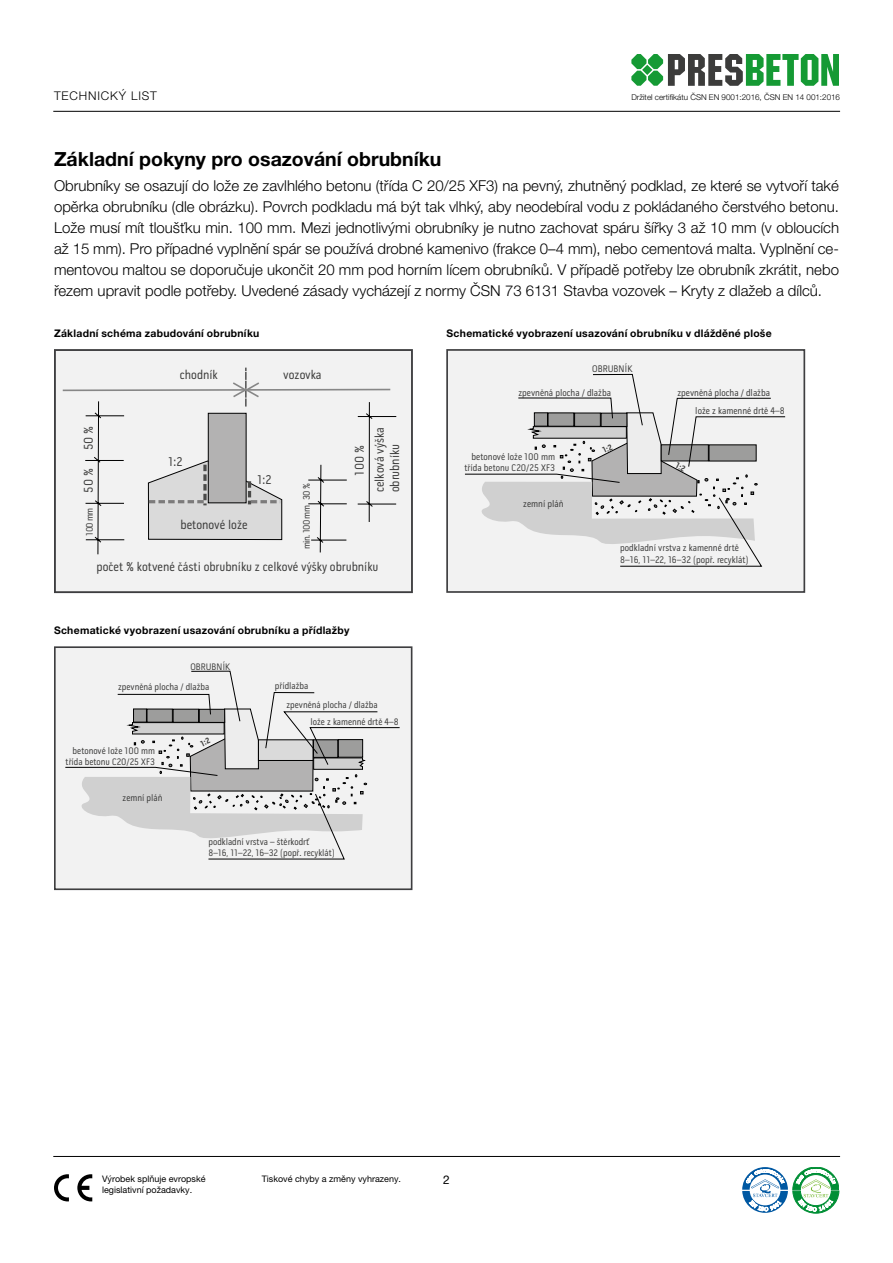
<style>
.page{position:relative;width:893px;height:1263px;background:#fff}
.page>*{position:absolute;margin:0;border:0;box-sizing:border-box;transform-origin:0 0}
.t1{font:700 19.5px "Helvetica Neue LT Pro";color:#000}
.t2{font:300 15px/21px "Helvetica Neue LT Pro";color:#000;text-align:justify}
.t3{font:12.9px/15.5px "Pill Gothic 300 mg";color:#3c3c3b}
.t4{font:300 12px "Helvetica Neue LT Pro";letter-spacing:.07em;color:#000}
.t5{font:12px "Helvetica Neue LT Pro";color:#000}
.t6{font:700 10.5px "Helvetica Neue LT Pro";letter-spacing:.03em;color:#000}
.t7{font:9.75px/11.7px "Pill Gothic 300 mg";color:#3c3c3b}
.t8{font:9.75px "Pill Gothic 300 mg";letter-spacing:-.05em;color:#3c3c3b}
.t9{font:9.6px/11.6px "Pill Gothic 300 mg";color:#3c3c3b}
.t10{font:9px "Helvetica Neue LT Pro";color:#000}
.t11{font:300 8.1px "Helvetica Neue LT Pro";color:#000}
</style>
<div class="page">
<hr style="left:53px;top:1156px;width:787px;height:1px;background:#000">
<svg style="left:742px;top:1167px;width:97px;height:46px"></svg>
<svg style="left:54px;top:1174px;width:15px;height:27px"></svg>
<svg style="left:77px;top:1174px;width:15px;height:27px"></svg>
<svg style="left:631px;top:54px;width:208px;height:32px"></svg>
<hr style="left:53px;top:111px;width:787px;height:1px;background:#000">
<div style="left:447px;top:350px;width:357px;height:242px;background:#f2f2f2"></div>
<svg style="left:465px;top:374px;width:320px;height:192px"></svg>
<div style="left:446px;top:349px;width:359px;height:244px;border:2px solid #3e3e40"></div>
<div style="left:55px;top:647px;width:357px;height:242px;background:#f2f2f2"></div>
<svg style="left:65px;top:671px;width:335px;height:188px"></svg>
<div style="left:54px;top:646px;width:358px;height:244px;border:2px solid #3e3e40"></div>
<div style="left:55px;top:350px;width:357px;height:242px;background:#f2f2f2"></div>
<svg style="left:85px;top:407px;width:312px;height:148px"></svg>
<svg style="left:148px;top:460px;width:135px;height:80px"></svg>
<svg style="left:63px;top:368px;width:328px;height:39px"></svg>
<div style="left:54px;top:349px;width:359px;height:244px;border:2px solid #3e3e40"></div>
<svg style="left:475px;top:413px;width:282px;height:133px"></svg>
<svg style="left:76px;top:709px;width:291px;height:131px"></svg>
<p class="t4" style="left:54px;top:89px;width:104px">TECHNICKÝ LIST</p>
<p class="t11" style="left:631px;top:93px;width:210px">Držitel certifikátu ČSN EN 9001:2016, ČSN EN 14 001:2016</p>
<h1 class="t1" style="left:54px;top:147px;width:389px">Základní pokyny pro osazování obrubníku</h1>
<p class="t2" style="left:54px;top:175px;width:786px">Obrubníky se osazují do lože ze zavlhlého betonu (třída C 20/25 XF3) na pevný, zhutněný podklad, ze které se vytvoří také opěrka obrubníku (dle obrázku). Povrch podkladu má být tak vlhký, aby neodebíral vodu z pokládaného čerstvého betonu.<br>Lože musí mít tloušťku min. 100 mm. Mezi jednotlivými obrubníky je nutno zachovat spáru šířky 3 až 10 mm (v obloucích až 15 mm). Pro případné vyplnění spár se používá drobné kamenivo (frakce 0–4 mm), nebo cementová malta. Vyplnění ce&shy;mentovou maltou se doporučuje ukončit 20 mm pod horním lícem obrubníků. V případě potřeby lze obrubník zkrátit, nebo řezem upravit podle potřeby. Uvedené zásady vycházejí z normy ČSN 73 6131 Stavba vozovek – Kryty z dlažeb a dílců.</p>
<p class="t6" style="left:54px;top:326px;width:207px">Základní schéma zabudování obrubníku</p>
<p class="t3" style="left:81px;top:450px;width:26px;rotate:-90deg">50 %</p>
<p class="t3" style="left:81px;top:493px;width:26px;rotate:-90deg">50 %</p>
<p class="t7" style="left:84px;top:536px;width:30px;rotate:-90deg">100 mm</p>
<p class="t3" style="left:180px;top:367px;width:39px">chodník</p>
<p class="t3" style="left:283px;top:367px;width:40px">vozovka</p>
<p class="t3" style="left:168px;top:454px;width:16px">1:2</p>
<p class="t3" style="left:257px;top:472px;width:16px">1:2</p>
<p class="t3" style="left:181px;top:517px;width:69px">betonové lože</p>
<p class="t8" style="left:301px;top:549px;width:67px;rotate:-90deg">min. 100 mm 30 %</p>
<p class="t3" style="left:352px;top:476px;width:32px;rotate:-90deg">100 %</p>
<p class="t3" style="left:372px;top:492px;width:67px;rotate:-90deg">celková výška obrubníku</p>
<p class="t3" style="left:97px;top:558px;width:283px">počet % kotvené části obrubníku z celkové výšky obrubníku</p>
<p class="t6" style="left:54px;top:624px;width:297px">Schematické vyobrazení usazování obrubníku a přídlažby</p>
<p class="t9" style="left:118px;top:656px;width:114px;line-height:20.7px;text-indent:72px">OBRUBNÍK zpevněná plocha / dlažba</p>
<p class="t9" style="left:66px;top:745px;width:91px;text-align:right">betonové lože 100 mm třída betonu C20/25 XF3</p>
<p class="t9" style="left:123px;top:792px;width:41px">zemní pláň</p>
<p class="t9" style="left:275px;top:680px;width:35px">přídlažba</p>
<p class="t9" style="left:286px;top:699px;width:93px">zpevněná plocha / dlažba</p>
<p class="t9" style="left:310px;top:716px;width:90px">lože z kamenné drtě 4–8</p>
<p class="t9" style="left:208px;top:836px;width:128px">podkladní vrstva – štěrkodrť<br>8–16, 11–22, 16–32 (popř. recyklát)</p>
<p class="t6" style="left:447px;top:326px;width:327px">Schematické vyobrazení usazování obrubníku v dlážděné ploše</p>
<p class="t7" style="left:592px;top:363px;width:42px">OBRUBNÍK</p>
<p class="t7" style="left:518px;top:386px;width:94px">zpevněná plocha / dlažba</p>
<p class="t7" style="left:464px;top:451px;width:92px;text-align:right">betonové lože 100 mm třída betonu C20/25 XF3</p>
<p class="t7" style="left:523px;top:498px;width:42px">zemní pláň</p>
<p class="t7" style="left:695px;top:383px;width:91px;line-height:18.1px;text-indent:-18px">zpevněná plocha / dlažba lože z kamenné drtě 4–8</p>
<p class="t7" style="left:620px;top:542px;width:130px">podkladní vrstva z kamenné drtě<br>8–16, 11–22, 16–32 (popř. recyklát)</p>
<p class="t10" style="left:102px;top:1173px;width:105px">Výrobek splňuje evropské</p>
<p class="t10" style="left:262px;top:1173px;width:141px">Tiskové chyby a změny vyhrazeny.</p>
<p class="t10" style="left:102px;top:1184px;width:92px">legislativní požadavky.</p>
<p class="t5" style="left:443px;top:1172px;width:8px">2</p>
</div>
